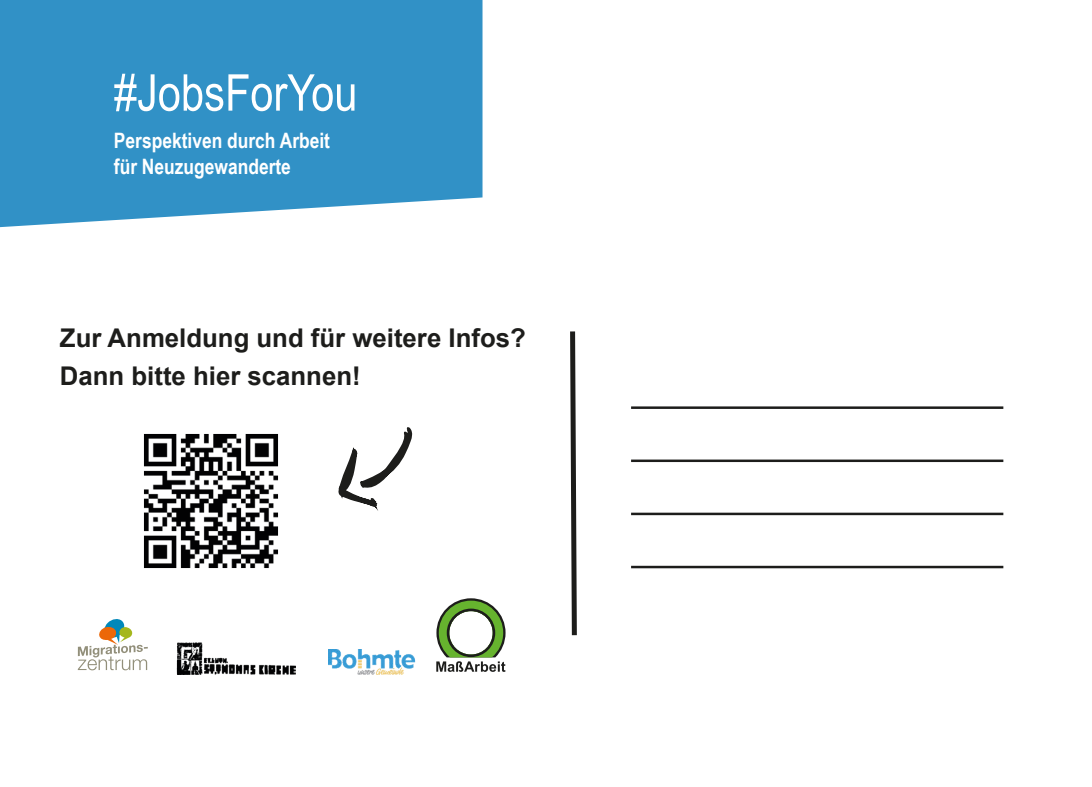
<style>
.page{position:relative;width:1092px;height:787px;background:#fff}
.page>*{position:absolute;margin:0;border:0;box-sizing:border-box;transform-origin:0 0}
.t1{font:50.75px "Arial Narrow";color:#fff}
.t2{font:700 25.75px "Arial";color:#1d1d1b}
.t3{font:700 21.25px "Arial Narrow";color:#fff}
</style>
<div class="page">
<svg style="left:436px;top:598px;width:69px;height:74px"></svg>
<svg style="left:78px;top:619px;width:70px;height:51px"></svg>
<div style="left:0;top:0;width:482px;height:227px;background:#3191c6"></div>
<img style="left:176px;top:642px;width:119px;height:32px">
<img style="left:328px;top:649px;width:88px;height:25px">
<img style="left:143px;top:433px;width:136px;height:136px">
<svg style="left:338px;top:427px;width:75px;height:80px"></svg>
<svg style="left:570px;top:331px;width:7px;height:305px"></svg>
<hr style="left:631px;top:406px;width:372px;height:3px;background:#1d1d1b">
<hr style="left:631px;top:459px;width:372px;height:3px;background:#1d1d1b">
<hr style="left:631px;top:512px;width:372px;height:3px;background:#1d1d1b">
<hr style="left:631px;top:566px;width:372px;height:2px;background:#1d1d1b">
<p class="t1" style="left:114px;top:55px;width:245px">#JobsForYou</p>
<p class="t3" style="left:114px;top:124px;width:218px">Perspektiven durch Arbeit</p>
<p class="t3" style="left:114px;top:150px;width:178px">für Neuzugewanderte</p>
<p class="t2" style="left:60px;top:321px;width:467px">Zur Anmeldung und für weitere Infos?</p>
<p class="t2" style="left:60px;top:358px;width:302px">Dann bitte hier scannen!</p>
</div>
